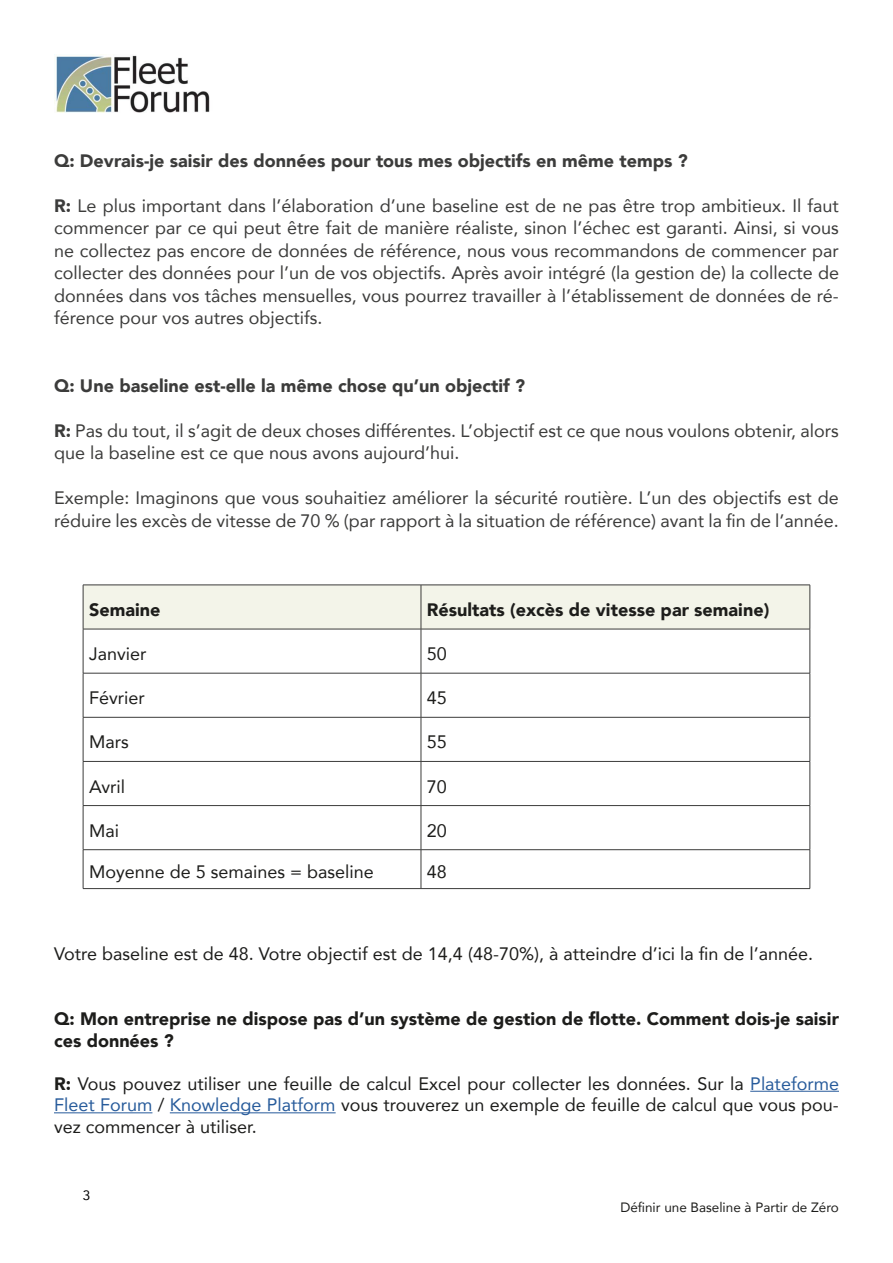
<style>
.page{position:relative;width:893px;height:1263px;background:#fff}
.page>*{position:absolute;margin:0;border:0;box-sizing:border-box;transform-origin:0 0}
.t1{font:18px/22.5px "Avenir";color:#3c3c3b}
.t2{font:18px/21.6px "Avenir";color:#1d1d1b;text-align:justify}
.t3{font:900 18px/21.6px "Avenir";color:#1d1d1b}
.t4{font:900 18px "Avenir";color:#3c3c3b}
.t5{font:13.5px "Avenir";color:#1d1d1b}
.t6{font:13.5px "Avenir";color:#000}
.s1{font-weight:900}
.s2{color:#275b9b}
</style>
<div class="page">
<img style="left:54px;top:54px;width:156px;height:58px">
<div style="left:84px;top:586px;width:726px;height:43px;background:#f3f4e9"></div>
<hr style="left:83px;top:585px;width:338px;height:1px;background:#3c3c3b">
<hr style="left:83px;top:585px;width:1px;height:44px;background:#3c3c3b">
<hr style="left:421px;top:585px;width:389px;height:1px;background:#3c3c3b">
<hr style="left:421px;top:585px;width:1px;height:44px;background:#3c3c3b">
<hr style="left:810px;top:585px;width:1px;height:44px;background:#3c3c3b">
<hr style="left:83px;top:629px;width:338px;height:1px;background:#3c3c3b">
<hr style="left:83px;top:629px;width:1px;height:44px;background:#3c3c3b">
<hr style="left:421px;top:629px;width:389px;height:1px;background:#3c3c3b">
<hr style="left:421px;top:629px;width:1px;height:44px;background:#3c3c3b">
<hr style="left:810px;top:629px;width:1px;height:44px;background:#3c3c3b">
<hr style="left:83px;top:673px;width:338px;height:1px;background:#3c3c3b">
<hr style="left:83px;top:673px;width:1px;height:44px;background:#3c3c3b">
<hr style="left:421px;top:673px;width:389px;height:1px;background:#3c3c3b">
<hr style="left:421px;top:673px;width:1px;height:44px;background:#3c3c3b">
<hr style="left:810px;top:673px;width:1px;height:44px;background:#3c3c3b">
<hr style="left:83px;top:717px;width:338px;height:1px;background:#3c3c3b">
<hr style="left:83px;top:717px;width:1px;height:44px;background:#3c3c3b">
<hr style="left:421px;top:717px;width:389px;height:1px;background:#3c3c3b">
<hr style="left:421px;top:717px;width:1px;height:44px;background:#3c3c3b">
<hr style="left:810px;top:717px;width:1px;height:44px;background:#3c3c3b">
<hr style="left:83px;top:761px;width:338px;height:1px;background:#3c3c3b">
<hr style="left:83px;top:762px;width:1px;height:43px;background:#3c3c3b">
<hr style="left:421px;top:761px;width:389px;height:1px;background:#3c3c3b">
<hr style="left:421px;top:762px;width:1px;height:43px;background:#3c3c3b">
<hr style="left:810px;top:762px;width:1px;height:43px;background:#3c3c3b">
<hr style="left:83px;top:805px;width:338px;height:1px;background:#3c3c3b">
<hr style="left:83px;top:806px;width:1px;height:43px;background:#3c3c3b">
<hr style="left:421px;top:805px;width:389px;height:1px;background:#3c3c3b">
<hr style="left:421px;top:806px;width:1px;height:43px;background:#3c3c3b">
<hr style="left:810px;top:806px;width:1px;height:43px;background:#3c3c3b">
<hr style="left:83px;top:849px;width:338px;height:1px;background:#3c3c3b">
<hr style="left:83px;top:850px;width:1px;height:38px;background:#3c3c3b">
<hr style="left:421px;top:849px;width:389px;height:1px;background:#3c3c3b">
<hr style="left:421px;top:850px;width:1px;height:38px;background:#3c3c3b">
<hr style="left:810px;top:850px;width:1px;height:38px;background:#3c3c3b">
<hr style="left:83px;top:888px;width:338px;height:1px;background:#3c3c3b">
<hr style="left:421px;top:888px;width:389px;height:1px;background:#3c3c3b">
<hr style="left:750px;top:1091px;width:89px;height:1px;background:#275b9b">
<hr style="left:54px;top:1112px;width:98px;height:1px;background:#275b9b">
<hr style="left:170px;top:1112px;width:166px;height:1px;background:#275b9b">
<p class="t4" style="left:54px;top:145px;width:635px">Q: Devrais-je saisir des données pour tous mes objectifs en même temps ?</p>
<p class="t1" style="left:54px;top:194px;width:786px;text-align:justify"><span class="s1">R:</span> Le plus important dans l’élaboration d’une baseline est de ne pas être trop ambitieux. Il faut commencer par ce qui peut être fait de manière réaliste, sinon l’échec est garanti. Ainsi, si vous ne collectez pas encore de données de référence, nous vous recommandons de commencer par collecter des données pour l’un de vos objectifs. Après avoir intégré (la gestion de) la collecte de données dans vos tâches mensuelles, vous pourrez travailler à l’établissement de données de ré&shy;férence pour vos autres objectifs.</p>
<p class="t4" style="left:54px;top:370px;width:472px">Q: Une baseline est-elle la même chose qu’un objectif ?</p>
<p class="t1" style="left:54px;top:419px;width:786px"><span class="s1">R:</span> Pas du tout, il s’agit de deux choses différentes. L’objectif est ce que nous voulons obtenir, alors que la baseline est ce que nous avons aujourd’hui.</p>
<p class="t1" style="left:54px;top:486px;width:786px">Exemple: Imaginons que vous souhaitiez améliorer la sécurité routière. L’un des objectifs est de réduire les excès de vitesse de 70 % (par rapport à la situation de référence) avant la fin de l’année.</p>
<p class="t3" style="left:89px;top:598px;width:73px">Semaine</p>
<p class="t3" style="left:427px;top:598px;width:344px">Résultats (excès de vitesse par semaine)</p>
<p class="t2" style="left:89px;top:642px;width:59px">Janvier</p>
<p class="t2" style="left:427px;top:642px;width:22px">50</p>
<p class="t2" style="left:89px;top:687px;width:57px">Février</p>
<p class="t2" style="left:427px;top:687px;width:22px">45</p>
<p class="t2" style="left:89px;top:731px;width:41px">Mars</p>
<p class="t2" style="left:427px;top:731px;width:22px">55</p>
<p class="t2" style="left:89px;top:775px;width:38px">Avril</p>
<p class="t2" style="left:427px;top:775px;width:22px">70</p>
<p class="t2" style="left:89px;top:819px;width:31px">Mai</p>
<p class="t2" style="left:427px;top:819px;width:22px">20</p>
<p class="t2" style="left:89px;top:861px;width:286px">Moyenne de 5 semaines = baseline</p>
<p class="t2" style="left:427px;top:861px;width:22px">48</p>
<p class="t2" style="left:54px;top:943px;width:761px">Votre baseline est de 48. Votre objectif est de 14,4 (48-70%), à atteindre d’ici la fin de l’année.</p>
<p class="t3" style="left:54px;top:1007px;width:786px">Q: Mon entreprise ne dispose pas d’un système de gestion de flotte. Comment dois-je saisir ces données ?</p>
<p class="t2" style="left:54px;top:1072px;width:786px"><span class="s1">R:</span> Vous pouvez utiliser une feuille de calcul Excel pour collecter les données. Sur la <span class="s2">Plateforme Fleet Forum</span> / <span class="s2">Knowledge Platform</span> vous trouverez un exemple de feuille de calcul que vous pou&shy;vez commencer à utiliser.</p>
<p class="t6" style="left:83px;top:1184px;width:9px">3</p>
<p class="t5" style="left:620px;top:1197px;width:220px">Définir une Baseline à Partir de Zéro</p>
</div>
